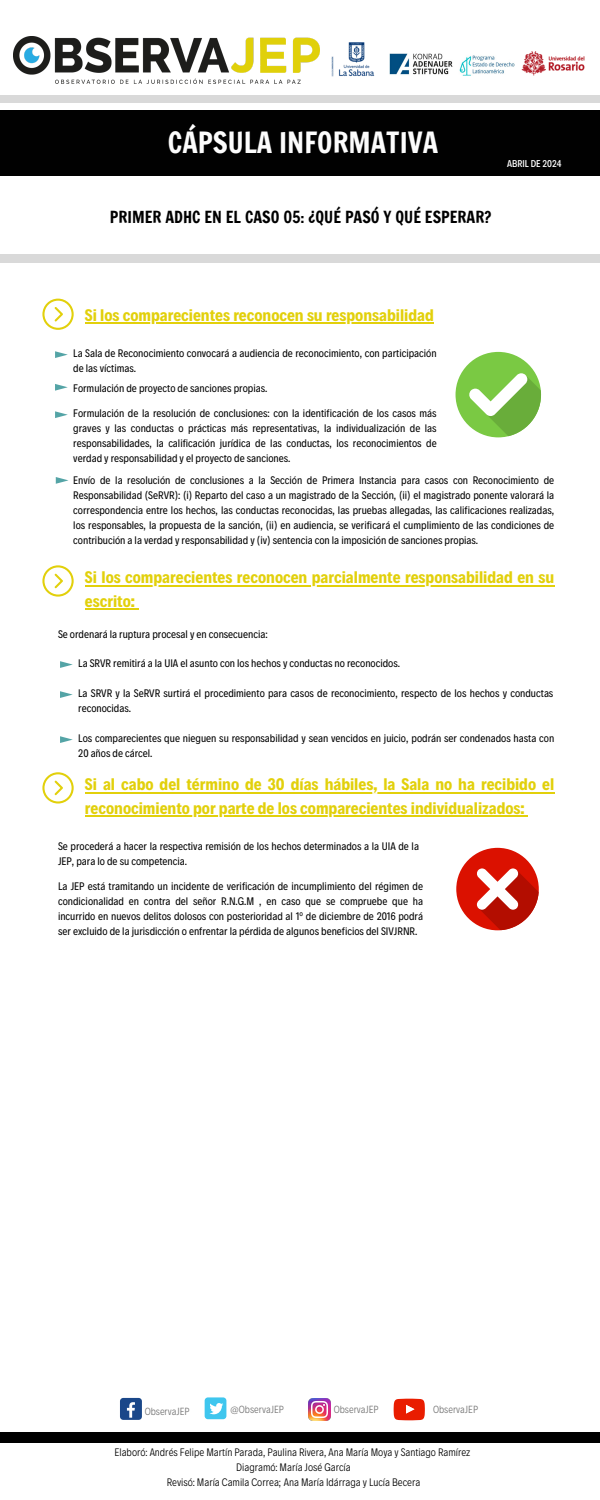
<style>
.page{position:relative;width:600px;height:1500px;background:#fff}
.page>*{position:absolute;margin:0;border:0;box-sizing:border-box;transform-origin:0 0}
.t1{font:28px "Francois One";color:#fcfcfc}
.t2{font:700 17px/23.2px "Decalotype";color:#e2d00b}
.t3{font:16px "Francois One";color:#000}
.t4{font:11.1px/15px "Decalotype";color:#000}
.t5{font:300 11px/15px "Decalotype";color:#000;text-align:center}
.t6{font:300 10.5px "Decalotype";color:#737373}
.t7{font:500 10px "Decalotype";color:#fcfcfc}
</style>
<div class="page">
<div style="left:0;top:96px;width:600px;height:6px;background:#d9d9d9"></div>
<img style="left:331px;top:42px;width:44px;height:35px">
<img style="left:521px;top:51px;width:64px;height:25px">
<div style="left:0;top:110px;width:600px;height:66px;background:#010101"></div>
<div style="left:0;top:255px;width:600px;height:8px;background:#d9d9d9"></div>
<img style="left:13px;top:37px;width:306px;height:46px">
<div style="left:0;top:1432px;width:600px;height:10px;background:#000"></div>
<div style="left:120px;top:1398px;width:22px;height:22px;background:#1a4789;border-radius:3px"></div>
<svg style="left:127px;top:1402px;width:8px;height:16px"></svg>
<div style="left:205px;top:1397px;width:21px;height:22px;background:#3fc6ee;border-radius:3px"></div>
<svg style="left:209px;top:1403px;width:14px;height:11px"></svg>
<img style="left:308px;top:1399px;width:22px;height:21px">
<svg style="left:394px;top:1399px;width:31px;height:21px"></svg>
<img style="left:389px;top:53px;width:125px;height:22px">
<svg style="left:60px;top:661px;width:13px;height:7px"></svg>
<svg style="left:60px;top:691px;width:13px;height:7px"></svg>
<svg style="left:60px;top:736px;width:13px;height:7px"></svg>
<svg style="left:55px;top:351px;width:13px;height:7px"></svg>
<svg style="left:55px;top:384px;width:13px;height:7px"></svg>
<svg style="left:55px;top:411px;width:13px;height:7px"></svg>
<svg style="left:56px;top:477px;width:13px;height:7px"></svg>
<svg style="left:42px;top:299px;width:32px;height:31px"></svg>
<svg style="left:42px;top:565px;width:32px;height:32px"></svg>
<svg style="left:42px;top:772px;width:32px;height:32px"></svg>
<div style="left:456px;top:848px;width:83px;height:82px;background:#db1100;border-radius:50%"></div>
<svg style="left:476px;top:868px;width:63px;height:62px"></svg>
<div style="left:456px;top:352px;width:85px;height:85px;background:#7ac943;border-radius:50%"></div>
<svg style="left:469px;top:373px;width:72px;height:64px"></svg>
<hr style="left:85px;top:322px;width:349px;height:2px;background:#e2d00b">
<hr style="left:85px;top:585px;width:469px;height:1px;background:#e2d00b">
<hr style="left:85px;top:608px;width:50px;height:2px;background:#e2d00b">
<hr style="left:85px;top:792px;width:469px;height:1px;background:#e2d00b">
<hr style="left:85px;top:815px;width:440px;height:2px;background:#e2d00b">
<h1 class="t1" style="left:168px;top:122px;width:272px">CÁPSULA INFORMATIVA</h1>
<h3 class="t3" style="left:110px;top:206px;width:383px">PRIMER ADHC EN EL CASO 05: ¿QUÉ PASÓ Y QUÉ ESPERAR?</h3>
<p class="t7" style="left:507px;top:157px;width:56px">ABRIL DE 2024</p>
<h2 class="t2" style="left:85px;top:302px;width:350px">Si los comparecientes reconocen su responsabilidad</h2>
<p class="t4" style="left:73px;top:345px;width:365px">La Sala de Reconocimiento convocará a audiencia de reconocimiento, con participación de las víctimas.</p>
<p class="t4" style="left:73px;top:380px;width:196px">Formulación de proyecto de sanciones propias.</p>
<p class="t4" style="left:73px;top:405px;width:365px;text-align:justify">Formulación de la resolución de conclusiones: con la identificación de los casos más graves y las conductas o prácticas más representativas, la individualización de las responsabilidades, la calificación jurídica de las conductas, los reconocimientos de verdad y responsabilidad y el proyecto de sanciones.</p>
<p class="t4" style="left:73px;top:472px;width:482px;text-align:justify">Envío de la resolución de conclusiones a la Sección de Primera Instancia para casos con Reconocimiento de Responsabilidad (SeRVR): (i) Reparto del caso a un magistrado de la Sección, (ii) el magistrado ponente valorará la correspondencia entre los hechos, las conductas reconocidas, las pruebas allegadas, las calificaciones realizadas, los responsables, la propuesta de la sanción, (ii) en audiencia, se verificará el cumplimiento de las condiciones de contribución a la verdad y responsabilidad y (iv) sentencia con la imposición de sanciones propias.</p>
<h2 class="t2" style="left:85px;top:565px;width:471px">Si los comparecientes reconocen parcialmente responsabilidad en su escrito:</h2>
<p class="t4" style="left:58px;top:626px;width:211px">Se ordenará la ruptura procesal y en consecuencia:</p>
<p class="t4" style="left:78px;top:655px;width:323px">La SRVR remitirá a la UIA el asunto con los hechos y conductas no reconocidos.</p>
<p class="t4" style="left:78px;top:685px;width:477px">La SRVR y la SeRVR surtirá el procedimiento para casos de reconocimiento, respecto de los hechos y conductas reconocidas.</p>
<p class="t4" style="left:78px;top:730px;width:477px">Los comparecientes que nieguen su responsabilidad y sean vencidos en juicio, podrán ser condenados hasta con<br>20 años de cárcel.</p>
<h2 class="t2" style="left:85px;top:772px;width:471px">Si al cabo del término de 30 días hábiles, la Sala no ha recibido el reconocimiento por parte de los comparecientes individualizados:</h2>
<p class="t4" style="left:58px;top:838px;width:362px">Se procederá a hacer la respectiva remisión de los hechos determinados a la UIA de la<br>JEP, para lo de su competencia.</p>
<p class="t4" style="left:58px;top:878px;width:367px;text-align:justify">La JEP está tramitando un incidente de verificación de incumplimiento del régimen de condicionalidad en contra del señor R.N.G.M , en caso que se compruebe que ha incurrido en nuevos delitos dolosos con posterioridad al 1º de diciembre de 2016 podrá ser excluido de la jurisdicción o enfrentar la pérdida de algunos beneficios del SIVJRNR.</p>
<p class="t6" style="left:230px;top:1402px;width:55px">@ObservaJEP</p>
<p class="t6" style="left:433px;top:1403px;width:46px">ObservaJEP</p>
<p class="t5" style="left:115px;top:1444px;width:357px">Elaboró: Andrés Felipe Martín Parada, Paulina Rivera, Ana María Moya y Santiago Ramírez<br>Diagramó: María José García<br>Revisó: María Camila Correa; Ana María Idárraga y Lucía Becera</p>
<p class="t6" style="left:145px;top:1405px;width:46px">ObservaJEP</p>
<p class="t6" style="left:334px;top:1402px;width:46px">ObservaJEP</p>
</div>
